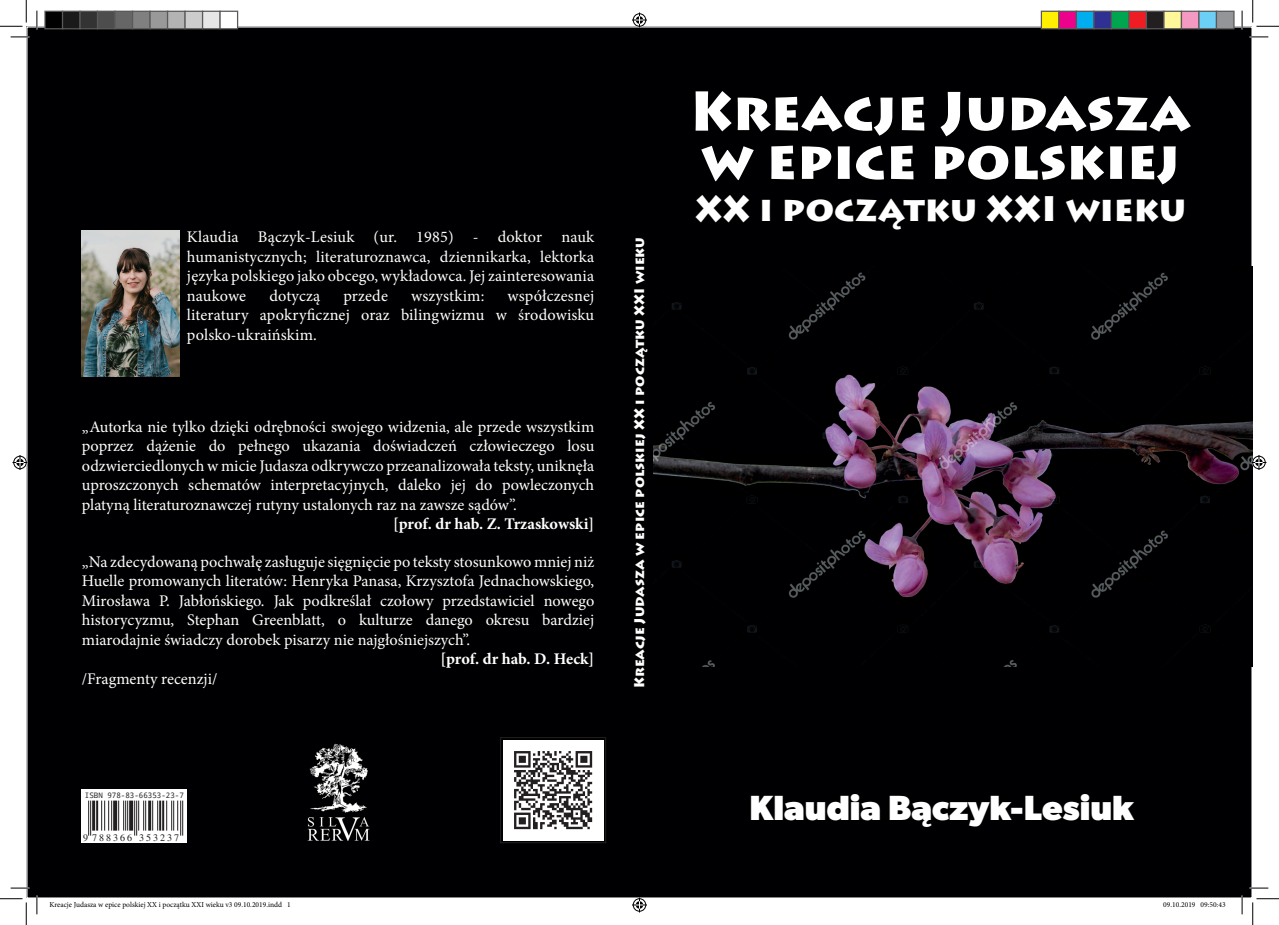
<style>
.page{position:relative;width:1279px;height:925px;background:#fff}
.page>*{position:absolute;margin:0;border:0;box-sizing:border-box;transform-origin:0 0}
.t1{font:900 53.75px/48.8px "Lithos Pro";color:#fff}
.t2{font:700 35px "Gibson";color:#fff}
.t3{font:900 35px "Lithos Pro";color:#fff}
.t4{font:16.25px/19.5px "Minion Pro";color:#fff;text-align:justify}
.t5{font:700 16.25px "Minion Pro";letter-spacing:-.005em;color:#fff}
.t6{font:900 13.75px "Lithos Pro";color:#fff}
.t7{font:10px "Free Serif";letter-spacing:.2em;color:#231f20}
.t8{font:7.5px "Minion Pro";color:#000}
.t9{font:7.5px "Droid Sans Mono";color:#231f20}
</style>
<div class="page">
<div style="left:27px;top:27px;width:1225px;height:870px;background:#000002"></div>
<img style="left:307px;top:743px;width:63px;height:98px">
<img style="left:82px;top:230px;width:98px;height:146px">
<div style="left:82px;top:789px;width:105px;height:11px;background:#fff"></div>
<div style="left:82px;top:800px;width:105px;height:42px;background:#fff"></div>
<svg style="left:88px;top:800px;width:95px;height:35px"></svg>
<div style="left:500px;top:737px;width:106px;height:105px;border:1px solid #231f20"></div>
<img style="left:503px;top:740px;width:100px;height:99px">
<img style="left:653px;top:272px;width:599px;height:394px">
<svg style="left:11px;top:36px;width:18px;height:2px"></svg>
<svg style="left:1249px;top:36px;width:19px;height:2px"></svg>
<svg style="left:11px;top:886px;width:18px;height:2px"></svg>
<svg style="left:1249px;top:886px;width:19px;height:2px"></svg>
<svg style="left:36px;top:11px;width:2px;height:18px"></svg>
<svg style="left:36px;top:895px;width:2px;height:19px"></svg>
<svg style="left:1241px;top:11px;width:1px;height:18px"></svg>
<svg style="left:1241px;top:895px;width:1px;height:19px"></svg>
<svg style="left:0;top:0;width:27px;height:27px"></svg>
<svg style="left:0;top:898px;width:27px;height:26px"></svg>
<svg style="left:1252px;top:0;width:26px;height:27px"></svg>
<svg style="left:1252px;top:898px;width:26px;height:26px"></svg>
<svg style="left:632px;top:13px;width:15px;height:15px"></svg>
<svg style="left:632px;top:897px;width:15px;height:15px"></svg>
<svg style="left:13px;top:455px;width:15px;height:15px"></svg>
<svg style="left:1251px;top:455px;width:15px;height:15px"></svg>
<div style="left:45px;top:11px;width:18px;height:18px;background:#000"></div>
<div style="left:44px;top:11px;width:19px;height:18px;border:1px solid #595959"></div>
<div style="left:63px;top:11px;width:17px;height:18px;background:#1a1a1a"></div>
<div style="left:62px;top:11px;width:19px;height:18px;border:1px solid #595959"></div>
<div style="left:80px;top:11px;width:18px;height:18px;background:#333"></div>
<div style="left:79px;top:11px;width:19px;height:18px;border:1px solid #595959"></div>
<div style="left:98px;top:11px;width:17px;height:18px;background:#4d4d4d"></div>
<div style="left:97px;top:11px;width:19px;height:18px;border:1px solid #595959"></div>
<div style="left:115px;top:11px;width:18px;height:18px;background:#666"></div>
<div style="left:114px;top:11px;width:19px;height:18px;border:1px solid #595959"></div>
<div style="left:133px;top:11px;width:17px;height:18px;background:#808080"></div>
<div style="left:132px;top:11px;width:19px;height:18px;border:1px solid #595959"></div>
<div style="left:150px;top:11px;width:18px;height:18px;background:#999"></div>
<div style="left:149px;top:11px;width:19px;height:18px;border:1px solid #595959"></div>
<div style="left:168px;top:11px;width:17px;height:18px;background:#b3b3b3"></div>
<div style="left:167px;top:11px;width:19px;height:18px;border:1px solid #595959"></div>
<div style="left:185px;top:11px;width:18px;height:18px;background:#ccc"></div>
<div style="left:184px;top:11px;width:19px;height:18px;border:1px solid #595959"></div>
<div style="left:203px;top:11px;width:17px;height:18px;background:#e6e6e6"></div>
<div style="left:202px;top:11px;width:19px;height:18px;border:1px solid #595959"></div>
<div style="left:219px;top:11px;width:19px;height:18px;border:1px solid #595959"></div>
<div style="left:1041px;top:11px;width:17px;height:18px;background:#fff101"></div>
<div style="left:1040px;top:11px;width:19px;height:18px;border:1px solid #595959"></div>
<div style="left:1058px;top:11px;width:18px;height:18px;background:#ed028c"></div>
<div style="left:1058px;top:11px;width:19px;height:18px;border:1px solid #595959"></div>
<div style="left:1076px;top:11px;width:17px;height:18px;background:#00aeef"></div>
<div style="left:1075px;top:11px;width:19px;height:18px;border:1px solid #595959"></div>
<div style="left:1093px;top:11px;width:18px;height:18px;background:#2e3092"></div>
<div style="left:1093px;top:11px;width:19px;height:18px;border:1px solid #595959"></div>
<div style="left:1111px;top:11px;width:17px;height:18px;background:#00a54f"></div>
<div style="left:1110px;top:11px;width:19px;height:18px;border:1px solid #595959"></div>
<div style="left:1128px;top:11px;width:18px;height:18px;background:#ee1d23"></div>
<div style="left:1128px;top:11px;width:19px;height:18px;border:1px solid #595959"></div>
<div style="left:1146px;top:11px;width:17px;height:18px;background:#231f20"></div>
<div style="left:1145px;top:11px;width:19px;height:18px;border:1px solid #595959"></div>
<div style="left:1163px;top:11px;width:18px;height:18px;background:#fff79a"></div>
<div style="left:1163px;top:11px;width:19px;height:18px;border:1px solid #595959"></div>
<div style="left:1181px;top:11px;width:17px;height:18px;background:#f499c2"></div>
<div style="left:1180px;top:11px;width:19px;height:18px;border:1px solid #595959"></div>
<div style="left:1198px;top:11px;width:18px;height:18px;background:#6bcff6"></div>
<div style="left:1198px;top:11px;width:19px;height:18px;border:1px solid #595959"></div>
<div style="left:1216px;top:11px;width:17px;height:18px;background:#939598"></div>
<div style="left:1215px;top:11px;width:19px;height:18px;border:1px solid #595959"></div>
<p class="t4" style="left:187px;top:227px;width:409px">Klaudia Bączyk-Lesiuk (ur. 1985) - doktor nauk humanistycznych; literaturoznawca, dziennikarka, lektorka języka polskiego jako obcego, wykładowca. Jej zainteresowania naukowe</p>
<p class="t4" style="left:187px;top:285px;width:409px;text-indent:321px">współczesnej literatury apokryficznej oraz bilingwizmu w środowisku polsko-ukraińskim.</p>
<p class="t4" style="left:269px;top:285px;width:52px">dotyczą</p>
<p class="t4" style="left:343px;top:285px;width:46px">przede</p>
<p class="t4" style="left:411px;top:285px;width:75px">wszystkim:</p>
<p class="t4" style="left:82px;top:416px;width:514px">„Autorka nie tylko dzięki odrębności swojego widzenia, ale przede wszystkim poprzez dążenie do pełnego ukazania doświadczeń człowieczego losu odzwierciedlonych w micie Judasza odkrywczo przeanalizowała teksty, uniknęła uproszczonych schematów interpretacyjnych, daleko jej do powleczonych platyną literaturoznawczej rutyny ustalonych raz na zawsze sądów”.</p>
<p class="t5" style="left:393px;top:512px;width:203px">[prof. dr hab. Z. Trzaskowski]</p>
<p class="t4" style="left:82px;top:551px;width:514px">„Na zdecydowaną pochwałę zasługuje sięgnięcie po teksty stosunkowo mniej niż Huelle promowanych literatów: Henryka Panasa, Krzysztofa Jednachowskiego, Mirosława P. Jabłońskiego. Jak podkreślał czołowy przedstawiciel nowego historycyzmu, Stephan Greenblatt, o kulturze danego okresu bardziej miarodajnie świadczy dorobek pisarzy nie najgłośniejszych”.</p>
<p class="t5" style="left:440px;top:647px;width:155px">[prof. dr hab. D. Heck]</p>
<p class="t4" style="left:82px;top:668px;width:137px">/Fragmenty recenzji/</p>
<p class="t6" style="left:631px;top:687px;width:452px;rotate:-90deg">Kreacje Judasza w epice polskiej XX i początku XXI wieku</p>
<p class="t9" style="left:85px;top:789px;width:101px">ISBN 978-83-66353-23-7</p>
<p class="t7" style="left:83px;top:831px;width:97px">9 788366 353237</p>
<h1 class="t1" style="left:690px;top:88px;width:502px">Kreacje Judasza w epice polskiej</h1>
<h2 class="t3" style="left:694px;top:187px;width:493px">XX i początku XXI wieku</h2>
<h2 class="t2" style="left:749px;top:786px;width:386px">Klaudia Bączyk-Lesiuk</h2>
<p class="t8" style="left:49px;top:899px;width:243px">Kreacje Judasza w epice polskiej XX i początku XXI wieku v3 09.10.2019.indd 1</p>
<p class="t8" style="left:1163px;top:899px;width:64px">09.10.2019 09:50:43</p>
</div>
